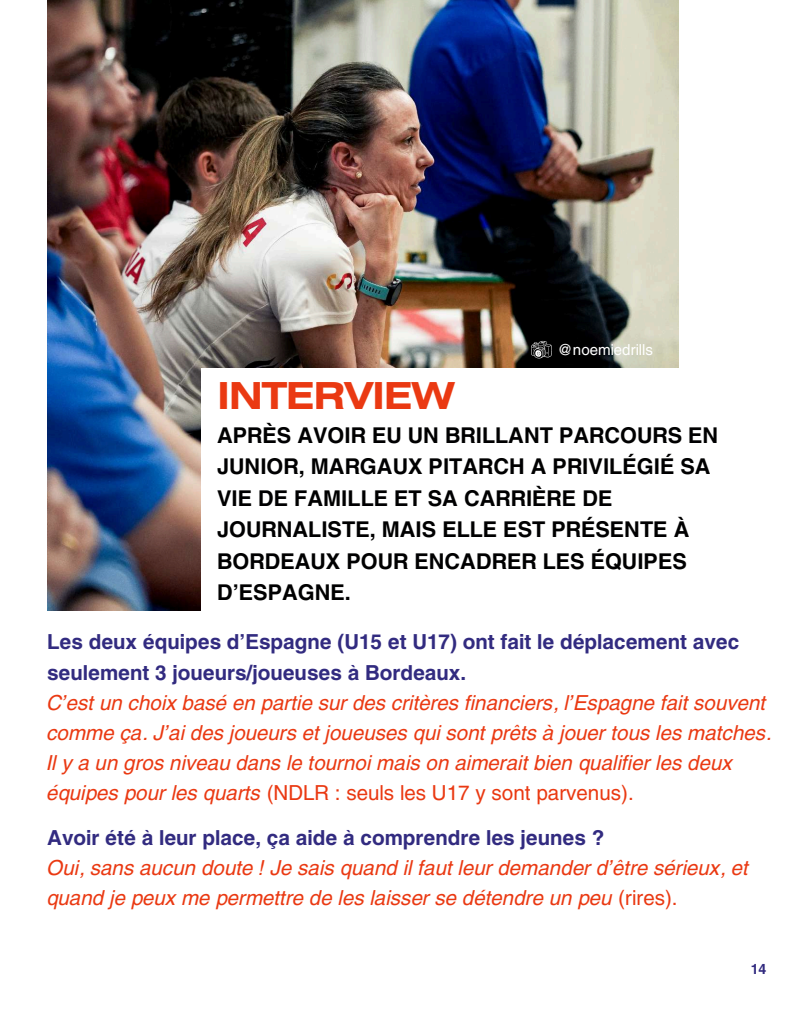
<style>
.page{position:relative;width:810px;height:1013px;background:#fff}
.page>*{position:absolute;margin:0;border:0;box-sizing:border-box;transform-origin:0 0}
.t1{font:700 37.1px "Helios Ext";letter-spacing:-.03em;color:#ea3912}
.t2{font:700 21.5px/31.5px "Helios";color:#000001}
.t3{font:italic 20.5px/30px "Helios";color:#ea3912}
.t4{font:700 20.5px/30.8px "Helios";color:#322b80}
.t5{font:15px "Helios";color:#fff}
.t6{font:700 14px "Helios";color:#322b80}
.s1{font-style:normal}
</style>
<div class="page">
<img style="left:47px;top:0;width:632px;height:610px">
<div style="left:201px;top:368px;width:569px;height:644px;background:#fff"></div>
<svg style="left:531px;top:341px;width:21px;height:17px"></svg>
<h1 class="t1" style="left:217px;top:382px;width:239px">INTERVIEW</h1>
<p class="t5" style="left:558px;top:340px;width:97px">@noemiedrills</p>
<p class="t2" style="left:217px;top:419px;width:503px">APRÈS AVOIR EU UN BRILLANT PARCOURS EN<br>JUNIOR, MARGAUX PITARCH A PRIVILÉGIÉ SA<br>VIE DE FAMILLE ET SA CARRIÈRE DE<br>JOURNALISTE, MAIS ELLE EST PRÉSENTE À<br>BORDEAUX POUR ENCADRER LES ÉQUIPES<br>D’ESPAGNE.</p>
<p class="t4" style="left:47px;top:625px;width:694px">Les deux équipes d’Espagne (U15 et U17) ont fait le déplacement avec seulement 3 joueurs/joueuses à Bordeaux.</p>
<p class="t3" style="left:47px;top:686px;width:726px">C’est un choix basé en partie sur des critères financiers, l’Espagne fait souvent comme ça. J’ai des joueurs et joueuses qui sont prêts à jouer tous les matches.<br>Il y a un gros niveau dans le tournoi mais on aimerait bien qualifier les deux équipes pour les quarts <span class="s1">(NDLR : seuls les U17 y sont parvenus).</span></p>
<p class="t4" style="left:47px;top:822px;width:559px">Avoir été à leur place, ça aide à comprendre les jeunes ?</p>
<p class="t3" style="left:47px;top:852px;width:703px">Oui, sans aucun doute ! Je sais quand il faut leur demander d’être sérieux, et quand je peux me permettre de les laisser se détendre un peu <span class="s1">(rires).</span></p>
<p class="t6" style="left:751px;top:960px;width:17px">14</p>
</div>
